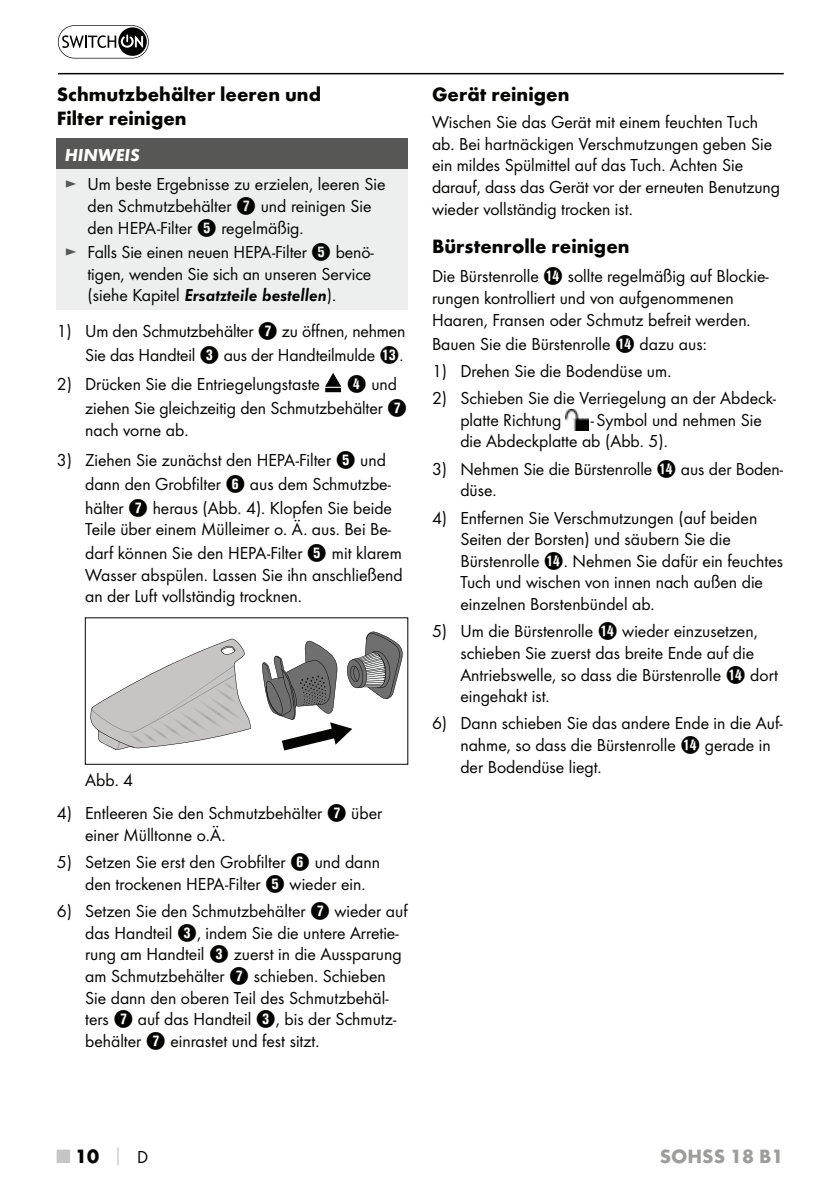
<style>
.page{position:relative;width:840px;height:1191px;background:#fff}
.page>*{position:absolute;margin:0;border:0;box-sizing:border-box;transform-origin:0 0}
.t1{font:700 20px/24px "Futura";color:#040503}
.t2{font:700 20px "Futura";color:#9d9d9c}
.t3{font:18px/21.6px "Futura Boo";color:#040503}
.t4{font:18px "Futura Dem Obl";color:#040503}
.t5{font:italic 700 18px "Futura";color:#fff}
.s1{color:#575756}
.s2{font-family:"Hako PI Nummern";font-size:20px}
.s3{font-family:"Futura Boo"}
.s4{color:#c6c5c4}
.s5{font-size:18px;color:#c6c5c4}
.s6{font-family:"Futura Boo";font-weight:400;font-size:18px}
</style>
<div class="page">
<hr style="left:58px;top:73px;width:725px;height:1px;background:#040503">
<svg style="left:58px;top:25px;width:91px;height:33px"></svg>
<div style="left:57px;top:139px;width:351px;height:30px;background:#575756"></div>
<div style="left:57px;top:169px;width:351px;height:140px;background:#edeeee"></div>
<svg style="left:325px;top:373px;width:16px;height:14px"></svg>
<div style="left:325px;top:388px;width:15px;height:4px;border:1px solid #040503"></div>
<svg style="left:262px;top:631px;width:140px;height:119px"></svg>
<svg style="left:90px;top:638px;width:161px;height:112px"></svg>
<img style="left:565px;top:410px;width:23px;height:20px">
<p class="t1" style="left:57px;top:84px;width:266px">Schmutzbehälter leeren und<br>Filter reinigen</p>
<p class="t5" style="left:65px;top:148px;width:76px">HINWEIS</p>
<p class="t3" style="left:87px;top:174px;width:299px;text-indent:-23px"><span class="s1">►</span> Um beste Ergebnisse zu erzielen, leeren Sie den Schmutzbehälter <span class="s2">7</span> und reinigen Sie den HEPA-Filter <span class="s2">5</span> regelmäßig.</p>
<p class="t3" style="left:65px;top:242px;width:310px;text-align:right"><span class="s1">►</span> Falls Sie einen neuen HEPA-Filter <span class="s2">5</span> benö&shy;tigen, wenden Sie sich an unseren Service</p>
<p class="t4" style="left:87px;top:284px;width:250px"><span class="s3">(siehe Kapitel</span> Ersatzteile bestellen<span class="s3">).</span></p>
<p class="t3" style="left:57px;top:319px;width:350px;line-height:24px;text-align:right">1) Um den Schmutzbehälter <span class="s2">7</span> zu öffnen, nehmen<br>Sie das Handteil <span class="s2">3</span> aus der Handteilmulde <span class="s2">E</span>.</p>
<p class="t3" style="left:57px;top:374px;width:264px">2) Drücken Sie die Entriegelungstaste</p>
<p class="t3" style="left:85px;top:373px;width:323px;line-height:24px;text-indent:261px"><span class="s2">4</span> und ziehen Sie gleichzeitig den Schmutzbehälter <span class="s2">7</span></p>
<p class="t3" style="left:85px;top:420px;width:105px">nach vorne ab.</p>
<p class="t3" style="left:85px;top:448px;width:308px;line-height:24px;text-indent:-28px">3) Ziehen Sie zunächst den HEPA-Filter <span class="s2">5</span> und dann den Grobfilter <span class="s2">6</span> aus dem Schmutzbe&shy;hälter <span class="s2">7</span> heraus (Abb. 4). Klopfen Sie beide</p>
<p class="t3" style="left:85px;top:518px;width:318px;line-height:24px">Teile über einem Mülleimer o. Ä. aus. Bei Be&shy;darf können Sie den HEPA-Filter <span class="s2">5</span> mit klarem</p>
<p class="t3" style="left:85px;top:565px;width:319px">Wasser abspülen. Lassen Sie ihn anschließend an der Luft vollständig trocknen.</p>
<p class="t3" style="left:85px;top:770px;width:50px">Abb. 4</p>
<p class="t3" style="left:85px;top:803px;width:298px;text-indent:-28px">4) Entleeren Sie den Schmutzbehälter <span class="s2">7</span> über einer Mülltonne o.Ä.</p>
<p class="t3" style="left:85px;top:852px;width:296px;text-indent:-28px">5) Setzen Sie erst den Grobfilter <span class="s2">6</span> und dann den trockenen HEPA-Filter <span class="s2">5</span> wieder ein.</p>
<p class="t3" style="left:85px;top:901px;width:324px;text-indent:-28px">6) Setzen Sie den Schmutzbehälter <span class="s2">7</span> wieder auf das Handteil <span class="s2">3</span>, indem Sie die untere Arretie&shy;rung am Handteil <span class="s2">3</span> zuerst in die Aussparung am Schmutzbehälter <span class="s2">7</span> schieben. Schieben Sie dann den oberen Teil des Schmutzbehäl&shy;ters <span class="s2">7</span> auf das Handteil <span class="s2">3</span>, bis der Schmutz&shy;behälter <span class="s2">7</span> einrastet und fest sitzt.</p>
<p class="t1" style="left:432px;top:84px;width:139px">Gerät reinigen</p>
<p class="t3" style="left:432px;top:112px;width:349px">Wischen Sie das Gerät mit einem feuchten Tuch ab. Bei hartnäckigen Verschmutzungen geben Sie ein mildes Spülmittel auf das Tuch. Achten Sie darauf, dass das Gerät vor der erneuten Benutzung wieder vollständig trocken ist.</p>
<p class="t1" style="left:432px;top:236px;width:199px">Bürstenrolle reinigen</p>
<p class="t3" style="left:432px;top:267px;width:338px">Die Bürstenrolle <span class="s2">R</span> sollte regelmäßig auf Blockie&shy;rungen kontrolliert und von aufgenommenen<br>Haaren, Fransen oder Schmutz befreit werden.</p>
<p class="t3" style="left:432px;top:334px;width:276px">Bauen Sie die Bürstenrolle <span class="s2">R</span> dazu aus:</p>
<p class="t3" style="left:432px;top:361px;width:241px">1) Drehen Sie die Bodendüse um.</p>
<p class="t3" style="left:460px;top:388px;width:317px;text-indent:-28px">2) Schieben Sie die Verriegelung an der Abdeck&shy;platte Richtung</p>
<p class="t3" style="left:460px;top:410px;width:303px;text-indent:130px">- Symbol und nehmen Sie die Abdeckplatte ab (Abb. 5).</p>
<p class="t3" style="left:460px;top:459px;width:324px;text-indent:-28px">3) Nehmen Sie die Bürstenrolle <span class="s2">R</span> aus der Boden&shy;düse.</p>
<p class="t3" style="left:460px;top:508px;width:324px;text-indent:-28px">4) Entfernen Sie Verschmutzungen (auf beiden Seiten der Borsten) und säubern Sie die Bürsten rolle <span class="s2">R</span>. Nehmen Sie dafür ein feuchtes Tuch und wischen von innen nach außen die einzelnen Borstenbündel ab.</p>
<p class="t3" style="left:460px;top:621px;width:319px;text-indent:-28px">5) Um die Bürstenrolle <span class="s2">R</span> wieder einzusetzen, schieben Sie zuerst das breite Ende auf die Antriebswelle, so dass die Bürstenrolle <span class="s2">R</span> dort eingehakt ist.</p>
<p class="t3" style="left:460px;top:713px;width:323px;text-indent:-28px">6) Dann schieben Sie das andere Ende in die Auf&shy;nahme, so dass die Bürstenrolle <span class="s2">R</span> gerade in der Bodendüse liegt.</p>
<p class="t1" style="left:57px;top:1145px;width:93px"><span class="s4">■</span> 10 <span class="s5">│</span> <span class="s6">D</span></p>
<p class="t2" style="left:659px;top:1148px;width:125px">SOHSS 18 B1</p>
</div>
